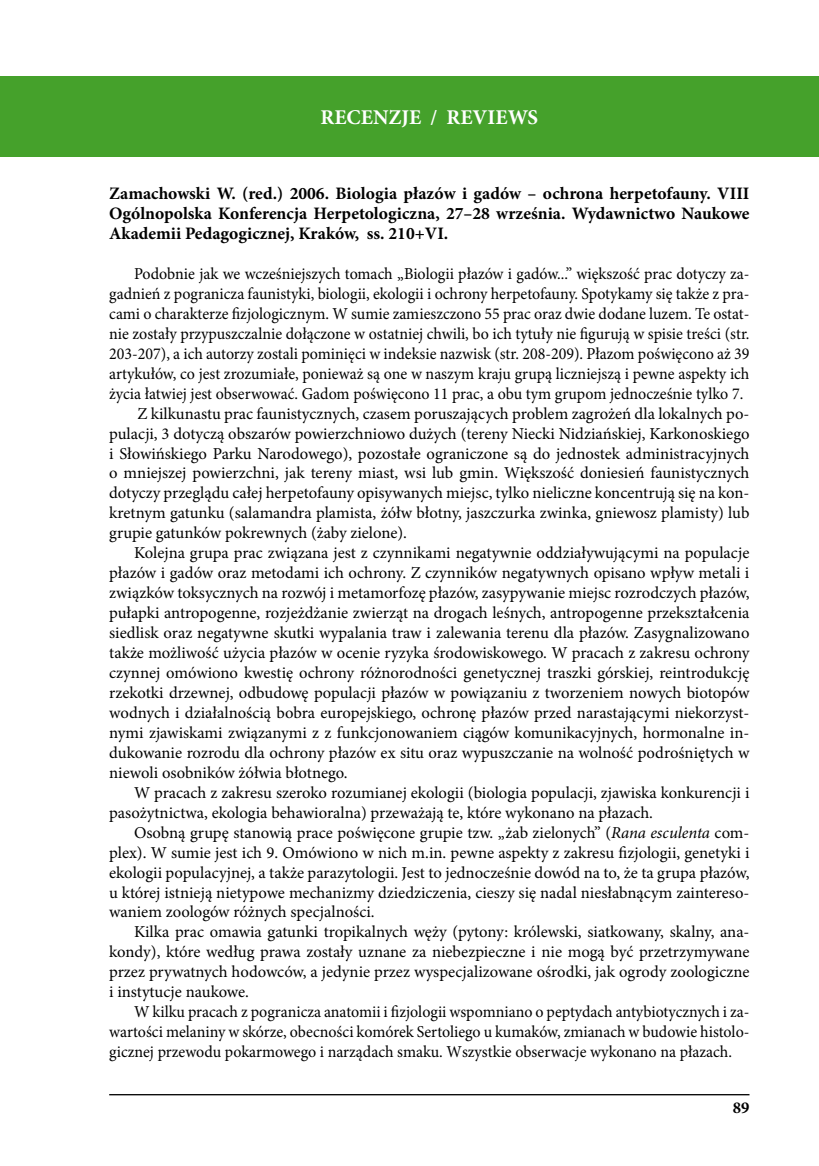
<style>
.page{position:relative;width:819px;height:1166px;background:#fff}
.page>*{position:absolute;margin:0;border:0;box-sizing:border-box;transform-origin:0 0}
.t1{font:700 21px "Minion Pro";color:#fff}
.t2{font:700 17.5px/20.1px "Minion Pro";color:#000;text-align:justify}
.t3{font:16.62px "Minion Pro";color:#000}
.t4{font:16.62px "Minion Pro";color:#000;scale:.96 1}
.t5{font:700 16.62px "Minion Pro";color:#000}
.s1{font-style:italic}
</style>
<div class="page">
<hr style="left:109px;top:1094px;width:640px;height:1px;background:#000">
<div style="left:0;top:77px;width:819px;height:80px;background:#45a12b"></div>
<p class="t1" style="left:320px;top:103px;width:219px">RECENZJE / REVIEWS</p>
<p class="t2" style="left:109px;top:183px;width:641px">Zamachowski W. (red.) 2006. Biologia płazów i gadów – ochrona herpetofauny. VIII Ogólnopolska Konferencja Herpetologiczna, 27–28 września. Wydawnictwo Naukowe Akademii Pedagogicznej, Kraków, ss. 210+VI.</p>
<p class="t4" style="left:134px;top:262px;width:642px">Podobnie jak we wcześniejszych tomach „Biologii płazów i gadów...” większość prac dotyczy za-</p>
<p class="t4" style="left:109px;top:282px;width:668px">gadnień z pogranicza faunistyki, biologii, ekologii i ochrony herpetofauny. Spotykamy się także z pra-</p>
<p class="t4" style="left:109px;top:302px;width:668px">cami o charakterze fizjologicznym. W sumie zamieszczono 55 prac oraz dwie dodane luzem. Te ostat-</p>
<p class="t4" style="left:109px;top:322px;width:668px">nie zostały przypuszczalnie dołączone w ostatniej chwili, bo ich tytuły nie figurują w spisie treści (str.</p>
<p class="t4" style="left:109px;top:342px;width:668px">203-207), a ich autorzy zostali pominięci w indeksie nazwisk (str. 208-209). Płazom poświęcono aż 39</p>
<p class="t4" style="left:109px;top:362px;width:668px">artykułów, co jest zrozumiałe, ponieważ są one w naszym kraju grupą liczniejszą i pewne aspekty ich</p>
<p class="t4" style="left:109px;top:382px;width:662px">życia łatwiej jest obserwować. Gadom poświęcono 11 prac, a obu tym grupom jednocześnie tylko 7.</p>
<p class="t3" style="left:137px;top:402px;width:613px">Z kilkunastu prac faunistycznych, czasem poruszających problem zagrożeń dla lokalnych po-</p>
<p class="t3" style="left:109px;top:422px;width:641px">pulacji, 3 dotyczą obszarów powierzchniowo dużych (tereny Niecki Nidziańskiej, Karkonoskiego</p>
<p class="t3" style="left:109px;top:442px;width:641px">i Słowińskiego Parku Narodowego), pozostałe ograniczone są do jednostek administracyjnych</p>
<p class="t3" style="left:109px;top:462px;width:641px">o mniejszej powierzchni, jak tereny miast, wsi lub gmin. Większość doniesień faunistycznych</p>
<p class="t3" style="left:109px;top:482px;width:641px">dotyczy przeglądu całej herpetofauny opisywanych miejsc, tylko nieliczne koncentrują się na kon-</p>
<p class="t3" style="left:109px;top:502px;width:641px">kretnym gatunku (salamandra plamista, żółw błotny, jaszczurka zwinka, gniewosz plamisty) lub</p>
<p class="t3" style="left:109px;top:522px;width:299px">grupie gatunków pokrewnych (żaby zielone).</p>
<p class="t3" style="left:134px;top:542px;width:617px">Kolejna grupa prac związana jest z czynnikami negatywnie oddziaływującymi na populacje</p>
<p class="t3" style="left:109px;top:562px;width:641px">płazów i gadów oraz metodami ich ochrony. Z czynników negatywnych opisano wpływ metali i</p>
<p class="t3" style="left:109px;top:582px;width:641px">związków toksycznych na rozwój i metamorfozę płazów, zasypywanie miejsc rozrodczych płazów,</p>
<p class="t3" style="left:109px;top:602px;width:641px">pułapki antropogenne, rozjeżdżanie zwierząt na drogach leśnych, antropogenne przekształcenia</p>
<p class="t3" style="left:109px;top:622px;width:641px">siedlisk oraz negatywne skutki wypalania traw i zalewania terenu dla płazów. Zasygnalizowano</p>
<p class="t3" style="left:109px;top:641px;width:641px">także możliwość użycia płazów w ocenie ryzyka środowiskowego. W pracach z zakresu ochrony</p>
<p class="t3" style="left:109px;top:661px;width:641px">czynnej omówiono kwestię ochrony różnorodności genetycznej traszki górskiej, reintrodukcję</p>
<p class="t3" style="left:109px;top:681px;width:641px">rzekotki drzewnej, odbudowę populacji płazów w powiązaniu z tworzeniem nowych biotopów</p>
<p class="t3" style="left:109px;top:701px;width:641px">wodnych i działalnością bobra europejskiego, ochronę płazów przed narastającymi niekorzyst-</p>
<p class="t3" style="left:109px;top:721px;width:641px">nymi zjawiskami związanymi z z funkcjonowaniem ciągów komunikacyjnych, hormonalne in-</p>
<p class="t3" style="left:109px;top:741px;width:641px">dukowanie rozrodu dla ochrony płazów ex situ oraz wypuszczanie na wolność podrośniętych w</p>
<p class="t3" style="left:109px;top:761px;width:240px">niewoli osobników żółwia błotnego.</p>
<p class="t3" style="left:134px;top:781px;width:617px">W pracach z zakresu szeroko rozumianej ekologii (biologia populacji, zjawiska konkurencji i</p>
<p class="t3" style="left:109px;top:801px;width:545px">pasożytnictwa, ekologia behawioralna) przeważają te, które wykonano na płazach.</p>
<p class="t3" style="left:134px;top:821px;width:617px">Osobną grupę stanowią prace poświęcone grupie tzw. „żab zielonych” (<span class="s1">Rana esculenta</span> com-</p>
<p class="t3" style="left:109px;top:841px;width:641px">plex). W sumie jest ich 9. Omówiono w nich m.in. pewne aspekty z zakresu fizjologii, genetyki i</p>
<p class="t3" style="left:109px;top:861px;width:641px">ekologii populacyjnej, a także parazytologii. Jest to jednocześnie dowód na to, że ta grupa płazów,</p>
<p class="t3" style="left:109px;top:881px;width:641px">u której istnieją nietypowe mechanizmy dziedziczenia, cieszy się nadal niesłabnącym zaintereso-</p>
<p class="t3" style="left:109px;top:901px;width:267px">waniem zoologów różnych specjalności.</p>
<p class="t3" style="left:134px;top:921px;width:617px">Kilka prac omawia gatunki tropikalnych węży (pytony: królewski, siatkowany, skalny, ana-</p>
<p class="t3" style="left:109px;top:941px;width:641px">kondy), które według prawa zostały uznane za niebezpieczne i nie mogą być przetrzymywane</p>
<p class="t3" style="left:109px;top:961px;width:641px">przez prywatnych hodowców, a jedynie przez wyspecjalizowane ośrodki, jak ogrody zoologiczne</p>
<p class="t3" style="left:109px;top:981px;width:141px">i instytucje naukowe.</p>
<p class="t4" style="left:134px;top:1001px;width:642px">W kilku pracach z pogranicza anatomii i fizjologii wspomniano o peptydach antybiotycznych i za-</p>
<p class="t4" style="left:109px;top:1021px;width:668px">wartości melaniny w skórze, obecności komórek Sertoliego u kumaków, zmianach w budowie histolo-</p>
<p class="t4" style="left:109px;top:1040px;width:650px">gicznej przewodu pokarmowego i narządach smaku. Wszystkie obserwacje wykonano na płazach.</p>
<p class="t5" style="left:732px;top:1096px;width:18px">89</p>
</div>
